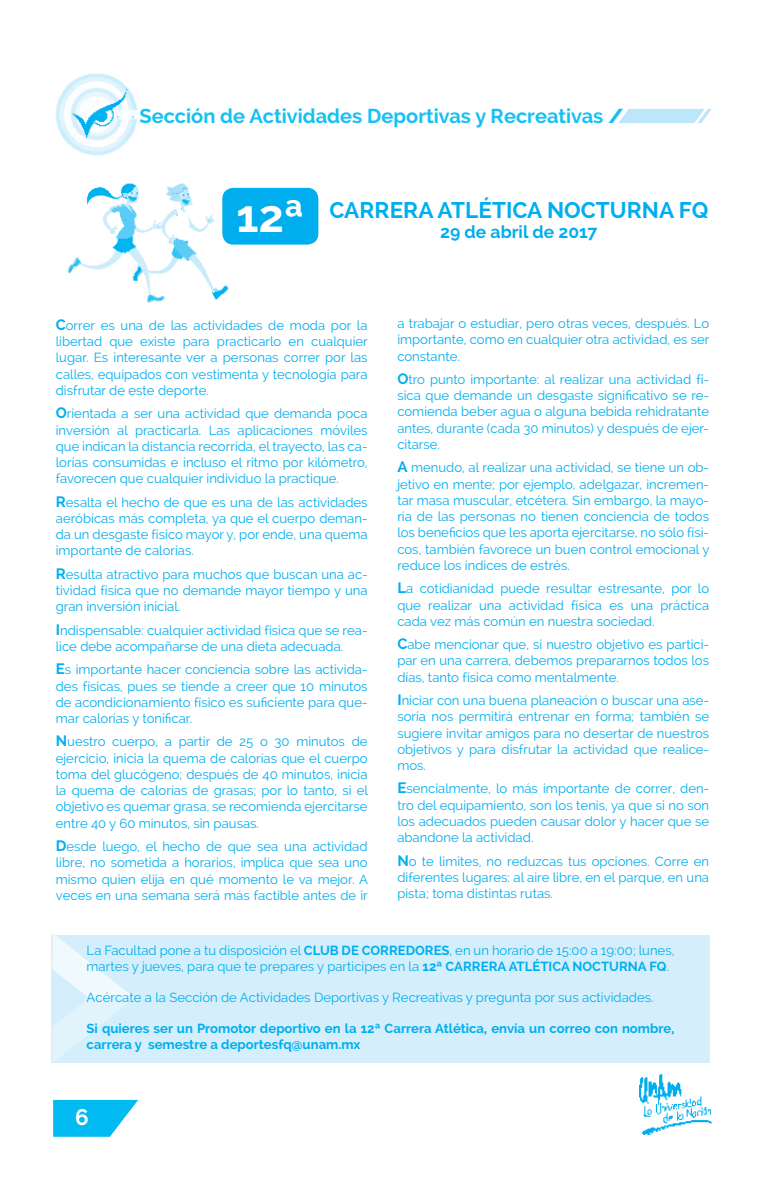
<style>
.page{position:relative;width:765px;height:1190px;background:#fff}
.page>*{position:absolute;margin:0;border:0;box-sizing:border-box;transform-origin:0 0}
.t1{font:700 45px "Raleway";color:#fff}
.t2{font:700 22.5px "Raleway";color:#00aeef}
.t3{font:700 22.5px "Raleway";color:#fff}
.t4{font:700 20px "Raleway";color:#15c0f2}
.t5{font:700 17.5px "Raleway";color:#00aeef}
.t6{font:13.12px/16.2px "Raleway";color:#00aeef;text-align:justify}
.t7{font:700 13.12px/15.6px "Raleway";color:#00aeef}
.s1{font-weight:800}
.s2{font-weight:700;font-size:15px}
.s3{font-weight:700}
</style>
<div class="page">
<svg style="left:53px;top:1099px;width:85px;height:37px"></svg>
<img style="left:639px;top:1074px;width:73px;height:60px">
<div style="left:51px;top:935px;width:659px;height:127px;background:#d4effb"></div>
<svg style="left:52px;top:934px;width:82px;height:128px"></svg>
<img style="left:55px;top:73px;width:73px;height:83px">
<img style="left:64px;top:87px;width:74px;height:53px">
<svg style="left:618px;top:109px;width:94px;height:14px"></svg>
<div style="left:222px;top:188px;width:96px;height:56px;background:#00aeef;border-radius:11px"></div>
<img style="left:67px;top:183px;width:166px;height:120px">
<h3 class="t4" style="left:139px;top:105px;width:486px">Sección de Actividades Deportivas y Recreativas <span class="s1">/</span></h3>
<h1 class="t1" style="left:236px;top:190px;width:69px">12ª</h1>
<h2 class="t2" style="left:329px;top:197px;width:381px">CARRERA ATLÉTICA NOCTURNA FQ</h2>
<h3 class="t5" style="left:440px;top:221px;width:159px">29 de abril de 2017</h3>
<p class="t6" style="left:56px;top:317px;width:314px"><span class="s2">C</span>orrer es una de las actividades de moda por la libertad que existe para practicarlo en cualquier lugar. Es interesante ver a personas correr por las calles, equipados con vestimenta y tecnología para disfrutar de este deporte.</p>
<p class="t6" style="left:56px;top:405px;width:313px"><span class="s2">O</span>rientada a ser una actividad que demanda poca inversión al practicarla. Las aplicaciones móviles que indican la distancia recorrida, el trayecto, las ca&shy;lorías consumidas e incluso el ritmo por kilómetro, favorecen que cualquier individuo la practique.</p>
<p class="t6" style="left:56px;top:494px;width:313px"><span class="s2">R</span>esalta el hecho de que es una de las actividades aeróbicas más completa, ya que el cuerpo deman&shy;da un desgaste físico mayor y, por ende, una quema importante de calorías.</p>
<p class="t6" style="left:56px;top:566px;width:313px"><span class="s2">R</span>esulta atractivo para muchos que buscan una ac&shy;tividad física que no demande mayor tiempo y una gran inversión inicial.</p>
<p class="t6" style="left:56px;top:621px;width:313px"><span class="s2">I</span>ndispensable: cualquier actividad física que se rea&shy;lice debe acompañarse de una dieta adecuada.</p>
<p class="t6" style="left:56px;top:661px;width:313px"><span class="s2">E</span>s importante hacer conciencia sobre las activida&shy;des físicas, pues se tiende a creer que 10 minutos de acondicionamiento físico es suficiente para que&shy;mar calorías y tonificar.</p>
<p class="t6" style="left:56px;top:733px;width:314px"><span class="s2">N</span>uestro cuerpo, a partir de 25 o 30 minutos de ejercicio, inicia la quema de calorías que el cuerpo toma del glucógeno; después de 40 minutos, inicia la quema de calorías de grasas; por lo tanto, si el objetivo es quemar grasa, se recomienda ejercitarse entre 40 y 60 minutos, sin pausas.</p>
<p class="t6" style="left:56px;top:838px;width:314px"><span class="s2">D</span>esde luego, el hecho de que sea una actividad libre, no sometida a horarios, implica que sea uno mismo quien elija en qué momento le va mejor. A veces en una semana será más factible antes de ir</p>
<p class="t6" style="left:397px;top:315px;width:314px">a trabajar o estudiar, pero otras veces, después. Lo importante, como en cualquier otra actividad, es ser constante.</p>
<p class="t6" style="left:397px;top:371px;width:313px"><span class="s2">O</span>tro punto importante: al realizar una actividad fí&shy;sica que demande un desgaste significativo se re&shy;comienda beber agua o alguna bebida rehidratante antes, durante (cada 30 minutos) y después de ejer&shy;citarse.</p>
<p class="t6" style="left:397px;top:459px;width:314px"><span class="s2">A</span> menudo, al realizar una actividad, se tiene un ob&shy;jetivo en mente; por ejemplo, adelgazar, incremen&shy;tar masa muscular, etcétera. Sin embargo, la mayo&shy;ría de las personas no tienen conciencia de todos los beneficios que les aporta ejercitarse, no sólo físi&shy;cos, también favorece un buen control emocional y reduce los índices de estrés.</p>
<p class="t6" style="left:397px;top:580px;width:313px"><span class="s2">L</span>a cotidianidad puede resultar estresante, por lo que realizar una actividad física es una práctica cada vez más común en nuestra sociedad.</p>
<p class="t6" style="left:397px;top:636px;width:313px"><span class="s2">C</span>abe mencionar que, si nuestro objetivo es partici&shy;par en una carrera, debemos prepararnos todos los días, tanto física como mentalmente.</p>
<p class="t6" style="left:397px;top:692px;width:313px"><span class="s2">I</span>niciar con una buena planeación o buscar una ase&shy;soría nos permitirá entrenar en forma; también se sugiere invitar amigos para no desertar de nuestros objetivos y para disfrutar la actividad que realice&shy;mos.</p>
<p class="t6" style="left:397px;top:780px;width:313px"><span class="s2">E</span>sencialmente, lo más importante de correr, den&shy;tro del equipamiento, son los tenis, ya que si no son los adecuados pueden causar dolor y hacer que se abandone la actividad.</p>
<p class="t6" style="left:397px;top:852px;width:313px"><span class="s2">N</span>o te limites, no reduzcas tus opciones. Corre en diferentes lugares: al aire libre, en el parque, en una pista; toma distintas rutas.</p>
<p class="t6" style="left:87px;top:942px;width:589px;line-height:15.6px">La Facultad pone a tu disposición el <span class="s3">CLUB DE CORREDORES</span>, en un horario de 15:00 a 19:00; lunes, martes y jueves, para que te prepares y participes en la <span class="s3">12ª CARRERA ATLÉTICA NOCTURNA FQ</span>.</p>
<p class="t6" style="left:87px;top:989px;width:569px">Acércate a la Sección de Actividades Deportivas y Recreativas y pregunta por sus actividades.</p>
<p class="t7" style="left:87px;top:1020px;width:589px">Si quieres ser un Promotor deportivo en la 12ª Carrera Atlética, envía un correo con nombre, carrera y semestre a deportesfq@unam.mx</p>
<h2 class="t3" style="left:75px;top:1104px;width:15px">6</h2>
</div>
